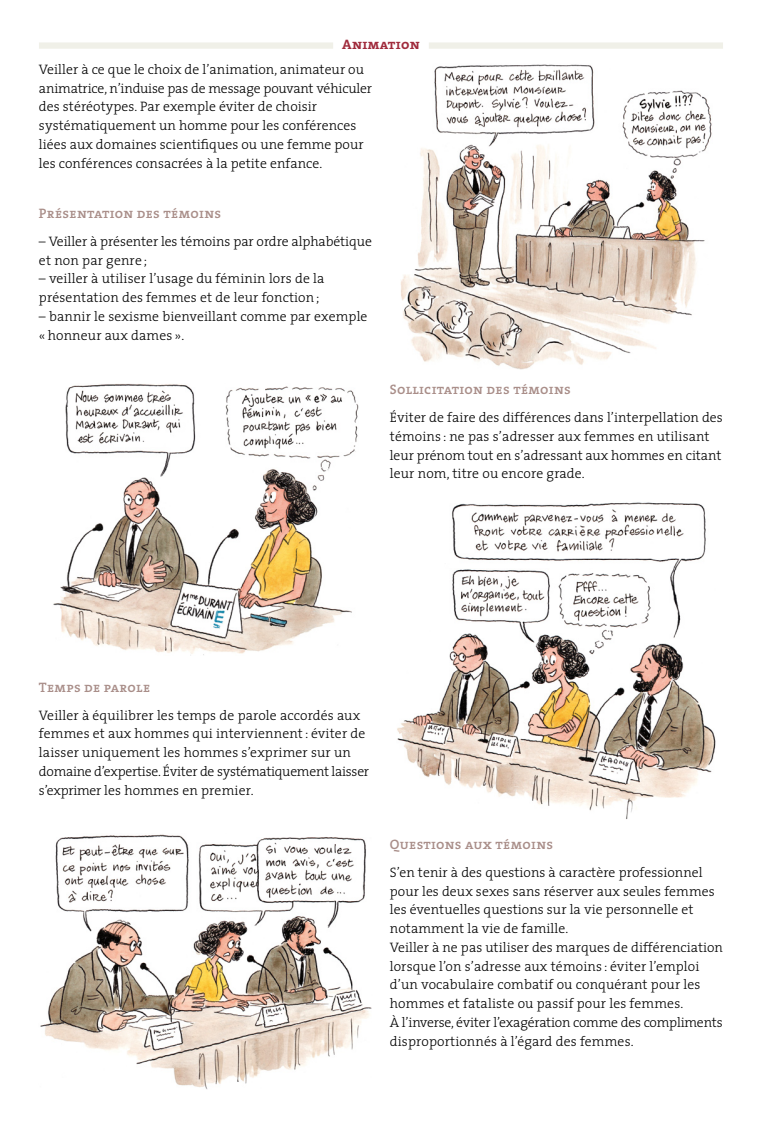
<style>
.page{position:relative;width:762px;height:1134px;background:#fff}
.page>*{position:absolute;margin:0;border:0;box-sizing:border-box;transform-origin:0 0}
.t1{font:300 13.75px/18.8px "The Serif";letter-spacing:.005em;color:#000}
.t2{font:13.75px "The Serif Semi Bold Caps";letter-spacing:.02em;color:#a98e89}
.t3{font:13.75px "The Serif Bold Caps";letter-spacing:.02em;color:#a02b3c}
</style>
<div class="page">
<img style="left:400px;top:64px;width:312px;height:305px">
<div style="left:39px;top:42px;width:294px;height:7px;background:#f0f0e8"></div>
<div style="left:429px;top:42px;width:294px;height:7px;background:#f0f0e8"></div>
<img style="left:397px;top:502px;width:319px;height:317px">
<img style="left:53px;top:384px;width:306px;height:272px">
<img style="left:40px;top:834px;width:332px;height:255px">
<p class="t3" style="left:342px;top:33px;width:79px">Animation</p>
<p class="t1" style="left:39px;top:59px;width:335px">Veiller à ce que le choix de l’animation, animateur ou animatrice, n’induise pas de message pouvant véhiculer des stéréotypes. Par exemple éviter de choisir systématiquement un homme pour les conférences liées aux domaines scientifiques ou une femme pour les conférences consacrées à la petite enfance.</p>
<p class="t2" style="left:39px;top:202px;width:184px">Présentation des témoins</p>
<p class="t1" style="left:39px;top:231px;width:334px">– Veiller à présenter les témoins par ordre alphabétique et non par genre ;</p>
<p class="t1" style="left:39px;top:269px;width:287px">– veiller à utiliser l’usage du féminin lors de la présentation des femmes et de leur fonction;</p>
<p class="t1" style="left:39px;top:306px;width:330px">– bannir le sexisme bienveillant comme par exemple «honneur aux dames ».</p>
<p class="t2" style="left:390px;top:378px;width:183px">Sollicitation des témoins</p>
<p class="t1" style="left:390px;top:408px;width:334px">Éviter de faire des différences dans l’interpellation des témoins : ne pas s’adresser aux femmes en utilisant leur prénom tout en s’adressant aux hommes en citant leur nom, titre ou encore grade.</p>
<p class="t2" style="left:39px;top:675px;width:113px">Temps de parole</p>
<p class="t1" style="left:39px;top:705px;width:332px">Veiller à équilibrer les temps de parole accordés aux femmes et aux hommes qui interviennent: éviter de laisser uniquement les hommes s’exprimer sur un domaine d’expertise. Éviter de systématiquement laisser s’exprimer les hommes en premier.</p>
<p class="t2" style="left:390px;top:833px;width:165px">Questions aux témoins</p>
<p class="t1" style="left:390px;top:862px;width:335px">S’en tenir à des questions à caractère professionnel pour les deux sexes sans réserver aux seules femmes les éventuelles questions sur la vie personnelle et notamment la vie de famille.<br>Veiller à ne pas utiliser des marques de différenciation lorsque l’on s’adresse aux témoins : éviter l’emploi d’un vocabulaire combatif ou conquérant pour les hommes et fataliste ou passif pour les femmes.<br>À l’inverse, éviter l’exagération comme des compliments disproportionnés à l’égard des femmes.</p>
</div>
